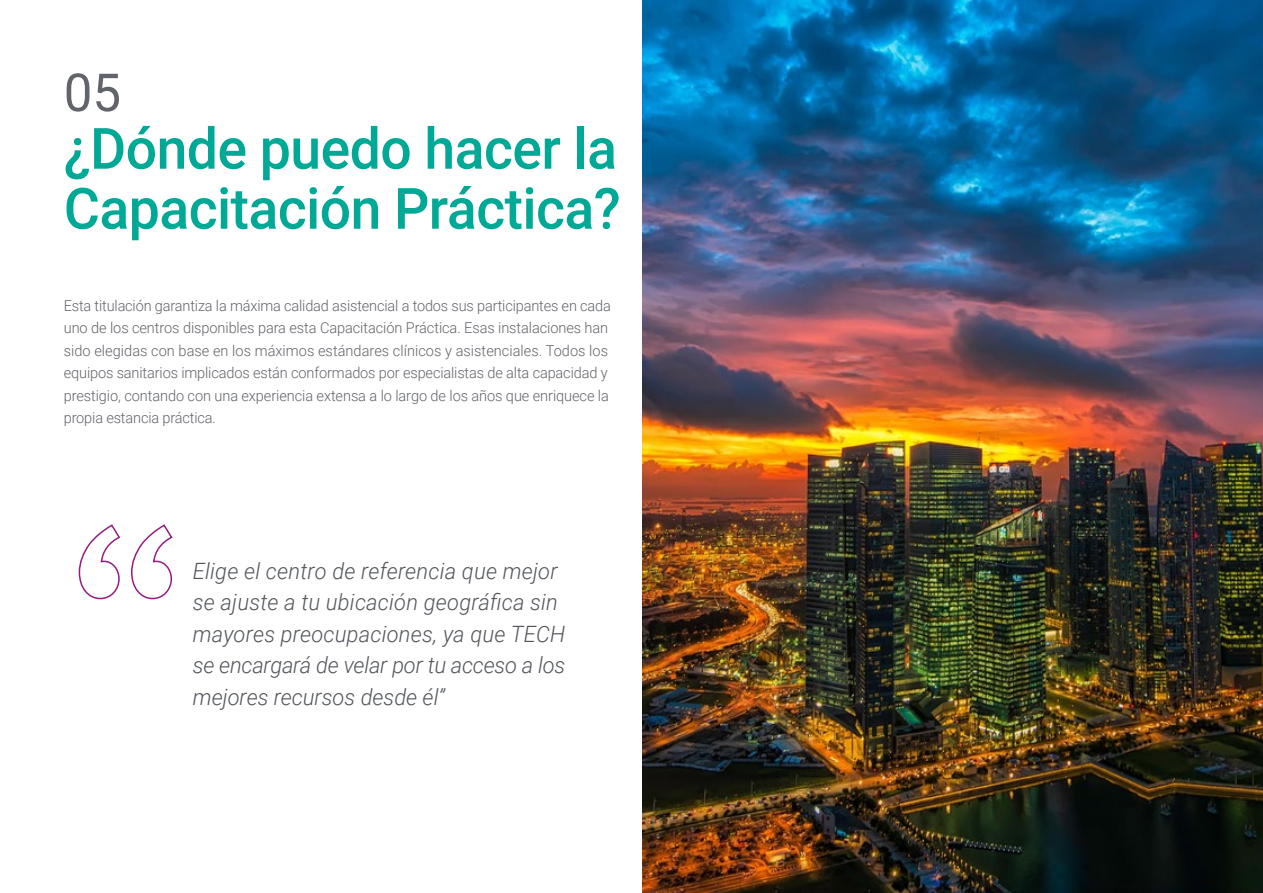
<style>
.page{position:relative;width:1263px;height:893px;background:#fff}
.page>*{position:absolute;margin:0;border:0;box-sizing:border-box;transform-origin:0 0}
.t1{font:500 57px/60px "Roboto";letter-spacing:-.01em;color:#00a996}
.t2{font:52.5px "Roboto";color:#61646a}
.t3{font:italic 300 22.5px/31.5px "Roboto";letter-spacing:.01em;color:#52555b}
.t4{font:300 15px/22.5px "Roboto";letter-spacing:-.005em;color:#61646a}
</style>
<div class="page">
<svg style="left:78px;top:524px;width:95px;height:76px"></svg>
<img style="left:642px;top:0;width:621px;height:893px">
<h2 class="t2" style="left:64px;top:56px;width:59px">05</h2>
<h1 class="t1" style="left:64px;top:116px;width:558px">¿Dónde puedo hacer la<br>Capacitación Práctica?</h1>
<p class="t4" style="left:64px;top:293px;width:549px">Esta titulación garantiza la máxima calidad asistencial a todos sus participantes en cada uno de los centros disponibles para esta Capacitación Práctica. Esas instalaciones han sido elegidas con base en los máximos estándares clínicos y asistenciales. Todos los equipos sanitarios implicados están conformados por especialistas de alta capacidad y prestigio, contando con una experiencia extensa a lo largo de los años que enriquece la propia estancia práctica.</p>
<h3 class="t3" style="left:193px;top:554px;width:374px">Elige el centro de referencia que mejor se ajuste a tu ubicación geográfica sin mayores preocupaciones, ya que TECH se encargará de velar por tu acceso a los mejores recursos desde él”</h3>
</div>
